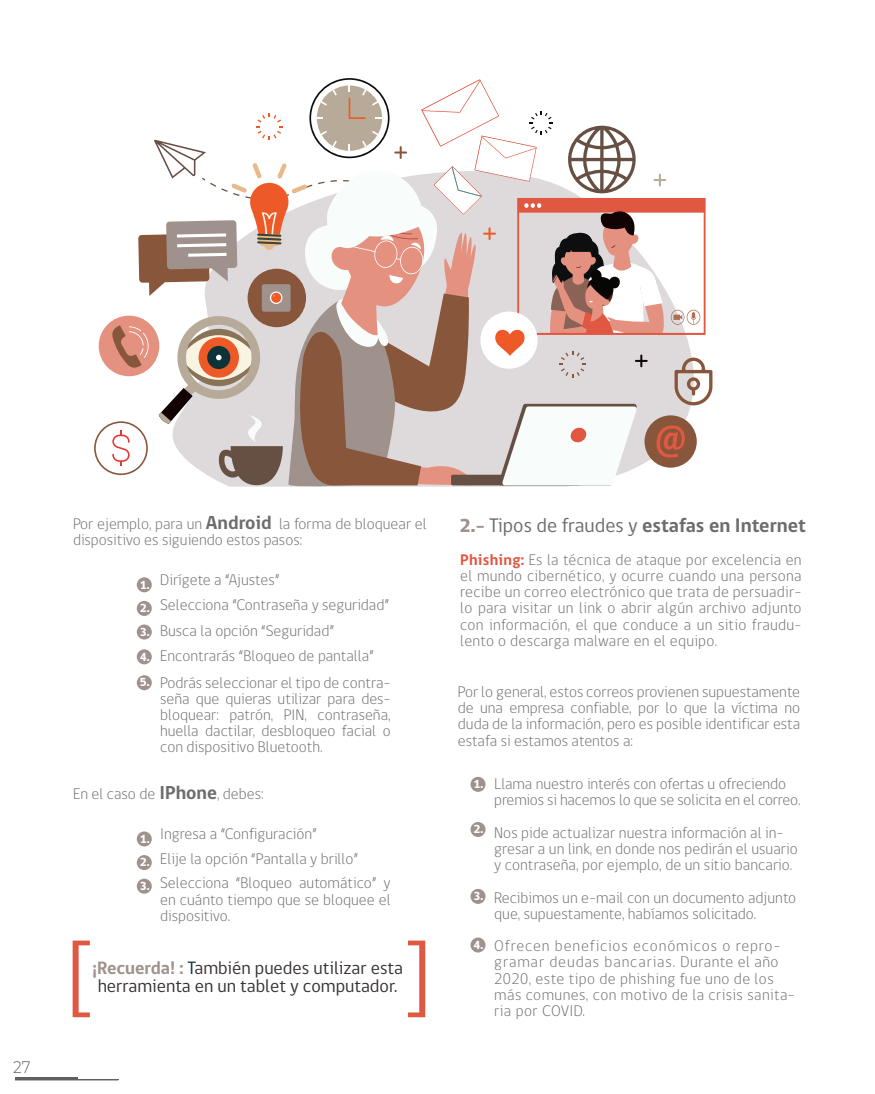
<style>
.page{position:relative;width:875px;height:1094px;background:#fff}
.page>*{position:absolute;margin:0;border:0;box-sizing:border-box;transform-origin:0 0}
.t1{font:700 20.12px "gob CL";color:#6c6c6c}
.t2{font:18.38px/18px "gob CL";color:#3a3333;text-align:center}
.t3{font:300 15.75px/16.2px "gob CL";color:#6c6c6c}
.t4{font:300 15.75px/16.2px "gob CL";letter-spacing:.03em;color:#6c6c6c}
.t5{font:800 11.99px/23.6px "gob CL";color:#fff;text-align:justify}
.s1{font-weight:700;font-size:19.25px}
.s2{font-weight:700;color:#9f918c}
.s3{color:#0b3338}
.s4{font-weight:800;font-size:19.25px;color:#9f918c}
.s5{font-weight:400}
.s6{font-weight:700;color:#e05742}
</style>
<div class="page">
<hr style="left:15px;top:1077px;width:63px;height:3px;background:#606060">
<hr style="left:15px;top:1079px;width:103px;height:1px;background:#606060">
<div style="left:137px;top:577px;width:15px;height:15px;background:#9f918c;border-radius:50%"></div>
<div style="left:137px;top:601px;width:15px;height:15px;background:#9f918c;border-radius:50%"></div>
<div style="left:137px;top:624px;width:15px;height:15px;background:#9f918c;border-radius:50%"></div>
<div style="left:137px;top:675px;width:15px;height:15px;background:#9f918c;border-radius:50%"></div>
<div style="left:137px;top:649px;width:15px;height:15px;background:#9f918c;border-radius:50%"></div>
<div style="left:137px;top:831px;width:15px;height:15px;background:#9f918c;border-radius:50%"></div>
<div style="left:137px;top:855px;width:15px;height:15px;background:#9f918c;border-radius:50%"></div>
<div style="left:137px;top:878px;width:15px;height:15px;background:#9f918c;border-radius:50%"></div>
<svg style="left:408px;top:940px;width:17px;height:77px"></svg>
<svg style="left:73px;top:940px;width:17px;height:77px"></svg>
<div style="left:471px;top:777px;width:15px;height:15px;background:#9f918c;border-radius:50%"></div>
<div style="left:471px;top:822px;width:15px;height:15px;background:#9f918c;border-radius:50%"></div>
<div style="left:471px;top:889px;width:15px;height:15px;background:#9f918c;border-radius:50%"></div>
<div style="left:471px;top:937px;width:15px;height:15px;background:#9f918c;border-radius:50%"></div>
<svg style="left:94px;top:78px;width:618px;height:409px"></svg>
<p class="t3" style="left:73px;top:516px;width:355px">Por ejemplo, para un <span class="s1">Android</span> la forma de bloquear el dispositivo es siguiendo estos pasos:</p>
<p class="t5" style="left:140px;top:573px;width:11px">1.<br>2.<br>3.</p>
<p class="t5" style="left:140px;top:645px;width:11px">4.</p>
<p class="t5" style="left:140px;top:671px;width:11px">5.</p>
<p class="t3" style="left:160px;top:567px;width:232px;line-height:25.7px">Dirígete a “Ajustes”<br>Selecciona “Contraseña y seguridad”<br>Busca la opción “Seguridad”<br>Encontrarás “Bloqueo de pantalla”<br>Podrás seleccionar el tipo de contra-</p>
<p class="t3" style="left:160px;top:691px;width:232px;text-align:justify">seña que quieras utilizar para des&shy;bloquear: patrón, PIN, contraseña, huella dactilar, desbloqueo facial o con dispositivo Bluetooth.</p>
<p class="t3" style="left:73px;top:786px;width:192px">En el caso de <span class="s1">IPhone</span>, debes:</p>
<p class="t5" style="left:140px;top:827px;width:11px">1.<br>2.<br>3.</p>
<p class="t3" style="left:160px;top:822px;width:232px;line-height:24.8px">Ingresa a “Configuración”<br>Elije la opción “Pantalla y brillo”<br>Selecciona “Bloqueo automático” y</p>
<p class="t3" style="left:160px;top:892px;width:232px">en cuánto tiempo que se bloquee el dispositivo.</p>
<p class="t2" style="left:92px;top:959px;width:312px"><span class="s2">¡Recuerda! :</span> <span class="s3">T</span>ambién puedes utilizar esta herramienta en un tablet y computador.</p>
<p class="t1" style="left:459px;top:511px;width:348px"><span class="s4">2.-</span> <span class="s5">Tipos de fraudes y</span> estafas en Internet</p>
<p class="t3" style="left:460px;top:552px;width:343px;text-align:justify"><span class="s6">Phishing:</span> Es la técnica de ataque por excelencia en el mundo cibernético, y ocurre cuando una persona recibe un correo electrónico que trata de persuadir&shy;lo para visitar un link o abrir algún archivo adjunto con información, el que conduce a un sitio fraudu&shy;lento o descarga malware en el equipo.</p>
<p class="t3" style="left:458px;top:684px;width:344px;text-align:justify">Por lo general, estos correos provienen supuestamente de una empresa confiable, por lo que la víctima no duda de la información, pero es posible identificar esta estafa si estamos atentos a:</p>
<p class="t5" style="left:473px;top:772px;width:11px">1.</p>
<p class="t5" style="left:473px;top:818px;width:11px">2.</p>
<p class="t5" style="left:473px;top:884px;width:11px">3.</p>
<p class="t5" style="left:473px;top:933px;width:11px">4.</p>
<p class="t3" style="left:494px;top:776px;width:308px">Llama nuestro interés con ofertas u ofreciendo premios si hacemos lo que se solicita en el correo.</p>
<p class="t3" style="left:494px;top:825px;width:305px">Nos pide actualizar nuestra información al in&shy;gresar a un link, en donde nos pedirán el usuario y contraseña, por ejemplo, de un sitio bancario.</p>
<p class="t3" style="left:494px;top:889px;width:304px">Recibimos un e-mail con un documento adjunto que, supuestamente, habíamos solicitado.</p>
<p class="t4" style="left:494px;top:938px;width:302px">Ofrecen beneficios económicos o repro&shy;gramar deudas bancarias. Durante el año 2020, este tipo de phishing fue uno de los más comunes, con motivo de la crisis sanita&shy;ria por COVID.</p>
</div>
